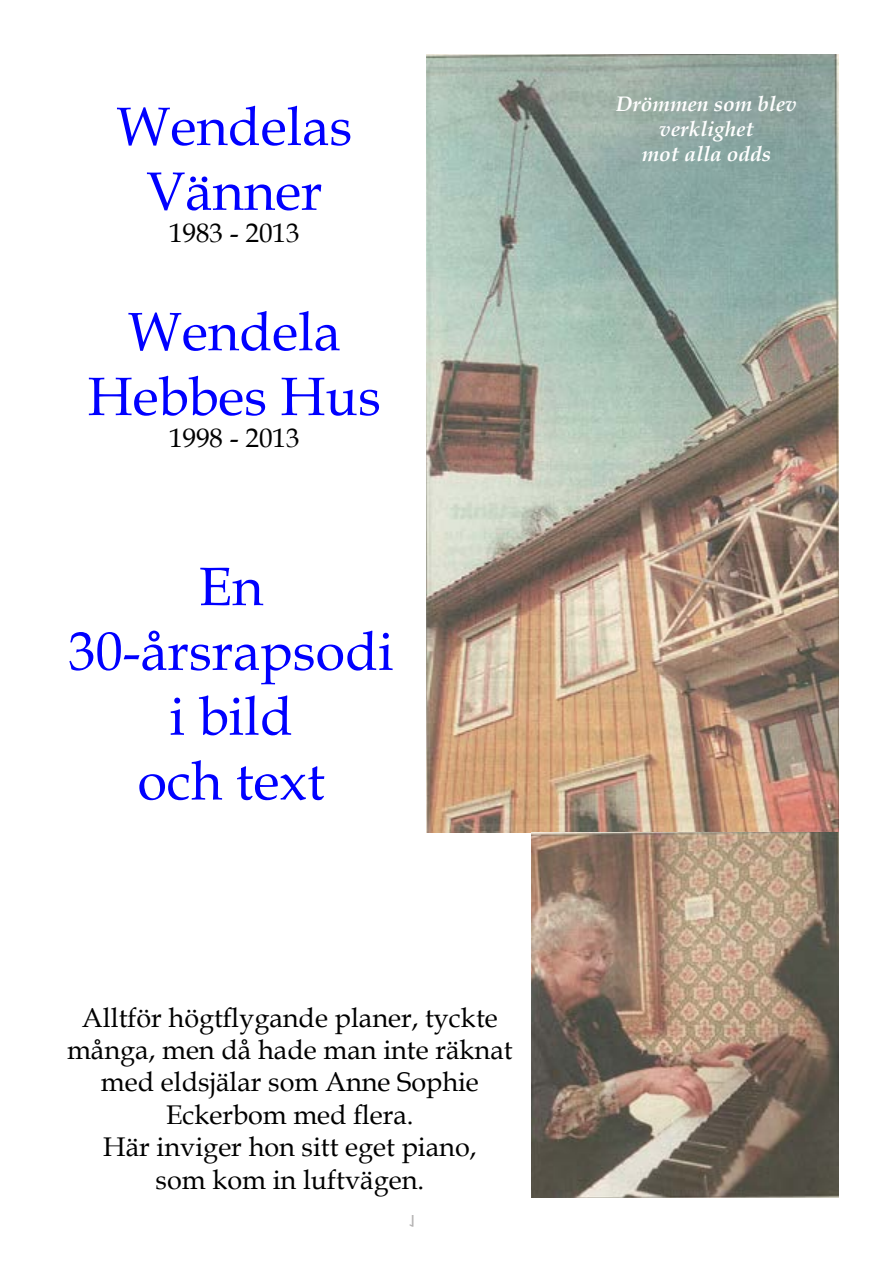
<style>
.page{position:relative;width:893px;height:1263px;background:#fff}
.page>*{position:absolute;margin:0;border:0;box-sizing:border-box;transform-origin:0 0}
.t1{font:54px/64.8px "Book Antiqua";color:#00f;text-align:center}
.t2{font:27px/32.4px "Book Antiqua";color:#000;text-align:center}
.t3{font:italic 700 21px/25.2px "Book Antiqua";color:#fff;text-align:center}
</style>
<div class="page">
<img style="left:426px;top:54px;width:413px;height:778px">
<img style="left:531px;top:832px;width:308px;height:365px">
<h1 class="t1" style="left:116px;top:93px;width:237px">Wendelas<br>Vänner</h1>
<p class="t2" style="left:169px;top:216px;width:132px">1983 - 2013</p>
<h1 class="t1" style="left:88px;top:298px;width:295px">Wendela<br>Hebbes Hus</h1>
<p class="t2" style="left:169px;top:421px;width:132px">1998 - 2013</p>
<h1 class="t1" style="left:69px;top:553px;width:327px">En<br>30-årsrapsodi i bild<br>och text</h1>
<p class="t2" style="left:67px;top:1001px;width:447px">Alltför högtflygande planer, tyckte många, men då hade man inte räknat med eldsjälar som Anne Sophie<br>Eckerbom med flera.<br>Här inviger hon sitt eget piano,<br>som kom in luftvägen.</p>
<p class="t3" style="left:616px;top:91px;width:182px">Drömmen som blev verklighet<br>mot alla odds</p>
</div>
